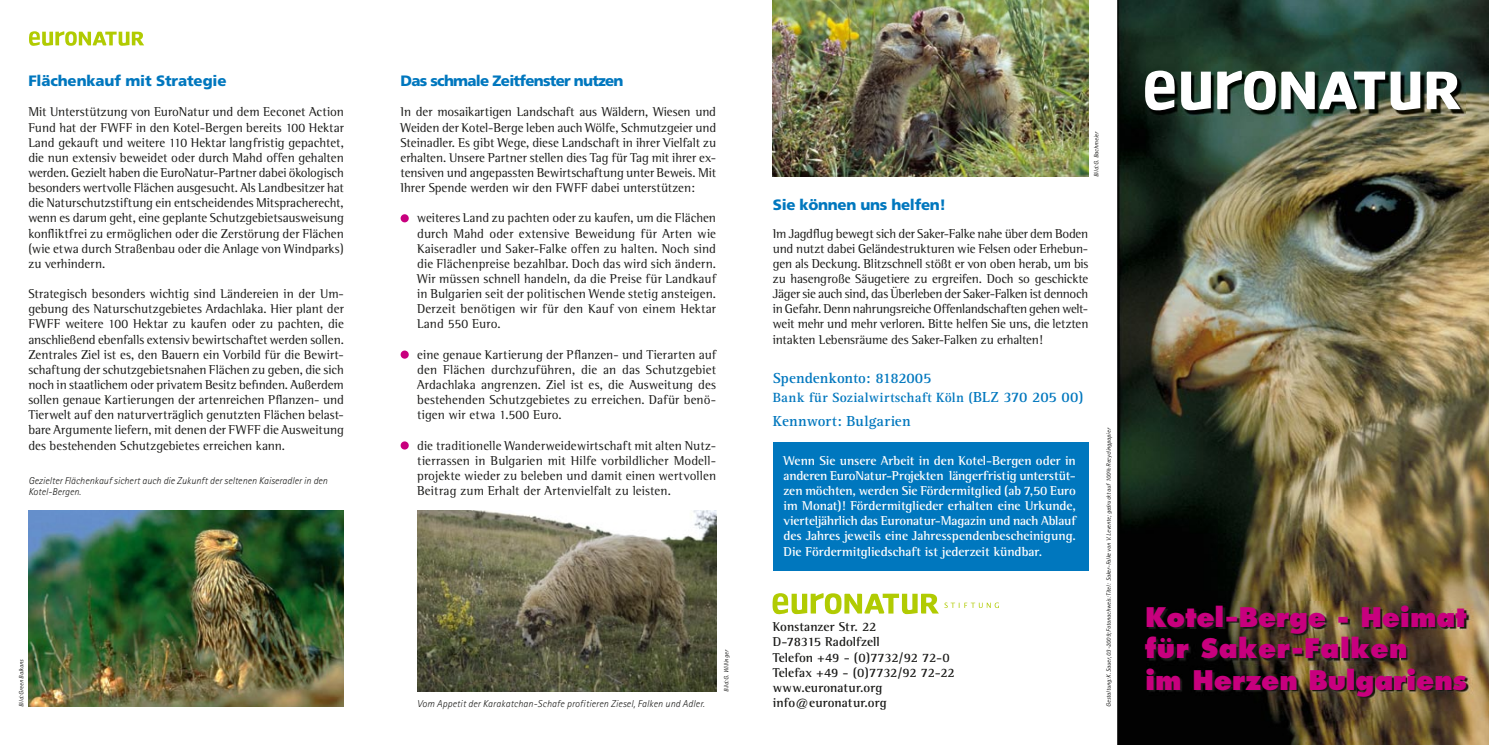
<style>
.page{position:relative;width:1489px;height:745px;background:#fff}
.page>*{position:absolute;margin:0;border:0;box-sizing:border-box;transform-origin:0 0}
.t1{font:800 26.25px/31.2px "Futura";letter-spacing:-.005em;color:#c8007e}
.t2{font:900 15px "Frutiger";letter-spacing:-.02em;color:#0077be}
.t3{font:700 15px "Rotis Serif";letter-spacing:-.005em;color:#0077be}
.t4{font:900 15px "Frutiger";letter-spacing:-.05em;color:#0077be}
.t5{font:700 13.75px "Rotis Serif";letter-spacing:.02em;color:#0077be}
.t6{font:13.12px/15.1px "Rotis Semi Serif";color:#1a1a18;text-align:justify}
.t7{font:700 13.12px/15.1px "Rotis Semi Serif";letter-spacing:-.005em;color:#fff;text-align:justify}
.t8{font:700 13.12px/15.1px "Rotis Semi Serif";letter-spacing:-.005em;color:#1a1a18}
.t9{font:italic 300 10px/11.2px "Rotis Sans Serif";letter-spacing:.01em;color:#1a1a18}
.t10{font:italic 6.25px "Rotis Sans Serif";color:#1a1a18}
.s1{font-size:15px}
.s2{font-size:21.25px}
</style>
<div class="page">
<img style="left:1117px;top:0;width:371px;height:744px">
<div style="left:772px;top:442px;width:316px;height:128px;background:#0077be"></div>
<div style="left:400px;top:214px;width:9px;height:8px;background:#c8007e;border-radius:50%"></div>
<img style="left:1138px;top:601px;width:350px;height:109px">
<svg style="left:29px;top:31px;width:115px;height:15px"></svg>
<svg style="left:772px;top:593px;width:166px;height:21px"></svg>
<svg style="left:944px;top:602px;width:54px;height:5px"></svg>
<img style="left:1147px;top:73px;width:317px;height:42px">
<svg style="left:1144px;top:71px;width:30px;height:40px"></svg>
<svg style="left:1217px;top:70px;width:167px;height:40px"></svg>
<svg style="left:1180px;top:72px;width:30px;height:38px"></svg>
<svg style="left:1426px;top:72px;width:34px;height:37px"></svg>
<svg style="left:1390px;top:72px;width:30px;height:38px"></svg>
<img style="left:772px;top:0;width:316px;height:177px">
<img style="left:417px;top:510px;width:299px;height:181px">
<img style="left:28px;top:510px;width:316px;height:196px">
<div style="left:400px;top:350px;width:9px;height:8px;background:#c8007e;border-radius:50%"></div>
<div style="left:400px;top:441px;width:9px;height:8px;background:#c8007e;border-radius:50%"></div>
<p class="t2" style="left:28px;top:72px;width:200px">Flächenkauf mit Strategie</p>
<p class="t6" style="left:28px;top:104px;width:317px">Mit Unterstützung von EuroNatur und dem Eeconet Action Fund hat der FWFF in den Kotel-Bergen bereits 100 Hektar Land gekauft und weitere 110 Hektar langfristig gepachtet, die nun extensiv beweidet oder durch Mahd offen gehalten werden. Gezielt haben die EuroNatur-Partner dabei ökologisch besonders wertvolle Flächen ausgesucht. Als Landbesitzer hat die Naturschutzstiftung ein entscheidendes Mitspracherecht, wenn es darum geht, eine geplante Schutzgebietsausweisung konfliktfrei zu ermöglichen oder die Zerstörung der Flächen (wie etwa durch Straßenbau oder die Anlage von Windparks) zu verhindern.</p>
<p class="t6" style="left:28px;top:286px;width:317px">Strategisch besonders wichtig sind Ländereien in der Um&shy;gebung des Naturschutzgebietes Ardachlaka. Hier plant der FWFF weitere 100 Hektar zu kaufen oder zu pachten, die anschließend ebenfalls extensiv bewirtschaftet werden sollen.<br>Zentrales Ziel ist es, den Bauern ein Vorbild für die Bewirt&shy;schaftung der schutzgebietsnahen Flächen zu geben, die sich noch in staatlichem oder privatem Besitz befinden. Außerdem sollen genaue Kartierungen der artenreichen Pflanzen- und Tierwelt auf den naturverträglich genutzten Flächen belast&shy;bare Argumente liefern, mit denen der FWFF die Ausweitung des bestehenden Schutzgebietes erreichen kann.</p>
<p class="t9" style="left:28px;top:474px;width:301px">Gezielter Flächenkauf sichert auch die Zukunft der seltenen Kaiseradler in den<br>Kotel-Bergen.</p>
<p class="t10" style="left:18px;top:706px;width:49px;rotate:-90deg">Bild: Green Balkans</p>
<p class="t4" style="left:400px;top:72px;width:224px">Das schmale Zeitfenster nutzen</p>
<p class="t6" style="left:400px;top:104px;width:317px">In der mosaikartigen Landschaft aus Wäldern, Wiesen und Weiden der Kotel-Berge leben auch Wölfe, Schmutzgeier und Steinadler. Es gibt Wege, diese Landschaft in ihrer Vielfalt zu erhalten. Unsere Partner stellen dies Tag für Tag mit ihrer ex&shy;tensiven und angepassten Bewirtschaftung unter Beweis. Mit Ihrer Spende werden wir den FWFF dabei unterstützen:</p>
<p class="t6" style="left:417px;top:210px;width:300px">weiteres Land zu pachten oder zu kaufen, um die Flächen durch Mahd oder extensive Beweidung für Arten wie Kaiseradler und Saker-Falke offen zu halten. Noch sind die Flächenpreise bezahlbar. Doch das wird sich ändern.<br>Wir müssen schnell handeln, da die Preise für Landkauf in Bulgarien seit der politischen Wende stetig ansteigen.<br>Derzeit benötigen wir für den Kauf von einem Hektar Land 550 Euro.</p>
<p class="t6" style="left:417px;top:346px;width:300px">eine genaue Kartierung der Pflanzen- und Tierarten auf den Flächen durchzuführen, die an das Schutzgebiet Ardachlaka angrenzen. Ziel ist es, die Ausweitung des bestehenden Schutzgebietes zu erreichen. Dafür benö&shy;tigen wir etwa 1.500 Euro.</p>
<p class="t6" style="left:417px;top:437px;width:300px">die traditionelle Wanderweidewirtschaft mit alten Nutz&shy;tierrassen in Bulgarien mit Hilfe vorbildlicher Modell&shy;projekte wieder zu beleben und damit einen wertvollen Beitrag zum Erhalt der Artenvielfalt zu leisten.</p>
<p class="t9" style="left:417px;top:697px;width:289px">Vom Appetit der Karakatchan-Schafe profitieren Ziesel, Falken und Adler.</p>
<p class="t10" style="left:722px;top:691px;width:43px;rotate:-90deg">Bild: G. Willinger</p>
<p class="t2" style="left:772px;top:196px;width:175px">Sie können uns helfen!</p>
<p class="t10" style="left:1092px;top:177px;width:47px;rotate:-90deg">Bild: G. Bachmeier</p>
<p class="t6" style="left:772px;top:225px;width:317px">Im Jagdflug bewegt sich der Saker-Falke nahe über dem Boden und nutzt dabei Geländestrukturen wie Felsen oder Erhebun&shy;gen als Deckung. Blitzschnell stößt er von oben herab, um bis zu hasengroße Säugetiere zu ergreifen. Doch so geschickte Jäger sie auch sind, das Überleben der Saker-Falken ist dennoch in Gefahr. Denn nahrungsreiche Offenlandschaften gehen welt&shy;weit mehr und mehr verloren. Bitte helfen Sie uns, die letzten intakten Lebensräume des Saker-Falken zu erhalten!</p>
<p class="t3" style="left:772px;top:369px;width:160px">Spendenkonto: 8182005</p>
<p class="t5" style="left:772px;top:389px;width:312px">Bank für Sozialwirtschaft Köln (<span class="s1">BLZ 370 205 00)</span></p>
<p class="t3" style="left:772px;top:412px;width:139px">Kennwort: Bulgarien</p>
<p class="t7" style="left:783px;top:452px;width:294px">Wenn Sie unsere Arbeit in den Kotel-Bergen oder in anderen EuroNatur-Projekten längerfristig unterstüt&shy;zen möchten, werden Sie Fördermitglied (ab 7,50 Euro im Monat)! Fördermitglieder erhalten eine Urkunde, vierteljährlich das Euronatur-Magazin und nach Ablauf des Jahres jeweils eine Jahresspendenbescheinigung.<br>Die Fördermitgliedschaft ist jederzeit kündbar.</p>
<p class="t8" style="left:772px;top:618px;width:183px">Konstanzer Str. 22<br>D-78315 Radolfzell<br>Telefon +49 - (0)7732/92 72-0<br>Telefax +49 - (0)7732/92 72-22 www.euronatur.org info@euronatur.org</p>
<p class="t10" style="left:1104px;top:706px;width:280px;rotate:-90deg">Ge stal tung: K. Sauer, 03-2009; Fotonachweis: Titel: Saker-Falke von V. Levente; gedruckt auf 100% Recyclingpapier</p>
<h1 class="t1" style="left:1144px;top:601px;width:323px">Kotel<span class="s2">–</span>Berge - Heimat für Saker-Falken<br>im Herzen Bulgariens</h1>
</div>
